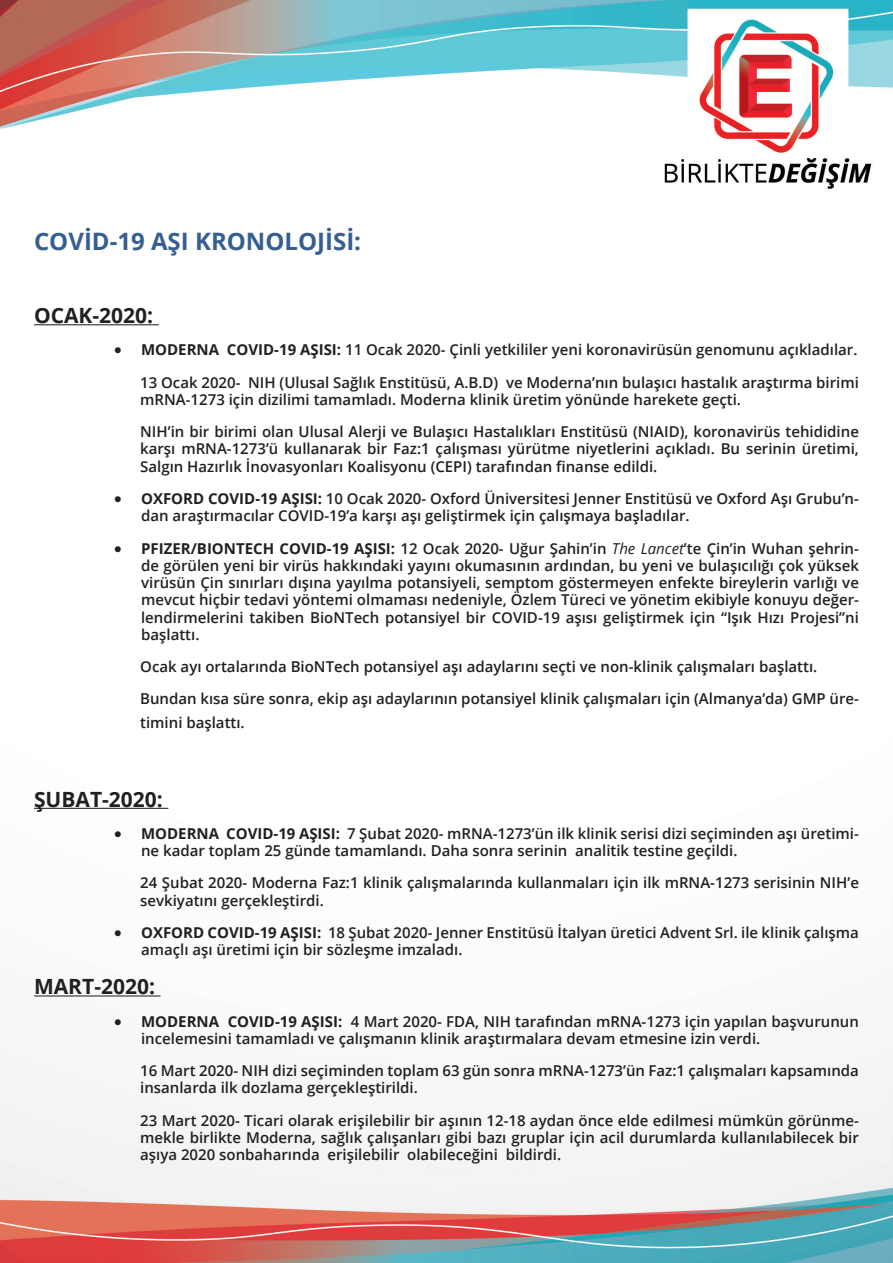
<style>
.page{position:relative;width:893px;height:1263px;background:#fff}
.page>*{position:absolute;margin:0;border:0;box-sizing:border-box;transform-origin:0 0}
.başlık{font:700 24px "Open Sans";color:#365f91}
.metin{font:700 21px "Open Sans";color:#231f20}
.t1{font:600 15px/17.2px "Open Sans";color:#231f20}
.s1{font-weight:700}
.s2{font-weight:400;font-style:italic}
</style>
<div class="page">
<img style="left:0;top:0;width:893px;height:1263px">
<hr style="left:34px;top:324px;width:125px;height:1px;background:#231f20">
<hr style="left:34px;top:808px;width:134px;height:1px;background:#231f20">
<hr style="left:34px;top:995px;width:126px;height:1px;background:#231f20">
<p class="başlık" style="left:34px;top:224px;width:329px">COVİD-19 AŞI KRONOLOJİSİ:</p>
<p class="metin" style="left:34px;top:301px;width:121px">OCAK-2020:</p>
<p class="t1" style="left:114px;top:341px;width:745px">• <span class="s1">MODERNA COVID-19 AŞISI:</span> 11 Ocak 2020- Çinli yetkililer yeni koronavirüsün genomunu açıkladılar.</p>
<p class="t1" style="left:140px;top:373px;width:720px">13 Ocak 2020- NIH (Ulusal Sağlık Enstitüsü, A.B.D) ve Moderna’nın bulaşıcı hastalık araştırma birimi mRNA-1273 için dizilimi tamamladı. Moderna klinik üretim yönünde harekete geçti.</p>
<p class="t1" style="left:140px;top:423px;width:720px;text-align:justify">NIH’in bir birimi olan Ulusal Alerji ve Bulaşıcı Hastalıkları Enstitüsü (NIAID), koronavirüs tehididine karşı mRNA-1273’ü kullanarak bir Faz:1 çalışması yürütme niyetlerini açıkladı. Bu serinin üretimi, Salgın Hazırlık İnovasyonları Koalisyonu (CEPI) tarafından finanse edildi.</p>
<p class="t1" style="left:141px;top:490px;width:719px;text-indent:-27px">• <span class="s1">OXFORD COVID-19 AŞISI:</span> 10 Ocak 2020- Oxford Üniversitesi Jenner Enstitüsü ve Oxford Aşı Grubu’n&shy;dan araştırmacılar COVID-19’a karşı aşı geliştirmek için çalışmaya başladılar.</p>
<p class="t1" style="left:141px;top:539px;width:719px;text-align:justify;text-indent:-27px">• <span class="s1">PFIZER/BIONTECH COVID-19 AŞISI:</span> 12 Ocak 2020- Uğur Şahin’in <span class="s2">The Lancet</span>’te Çin’in Wuhan şehrin&shy;de görülen yeni bir virüs hakkındaki yayını okumasının ardından, bu yeni ve bulaşıcılığı çok yüksek virüsün Çin sınırları dışına yayılma potansiyeli, semptom göstermeyen enfekte bireylerin varlığı ve mevcut hiçbir tedavi yöntemi olmaması nedeniyle, Özlem Türeci ve yönetim ekibiyle konuyu değer&shy;lendirmelerini takiben BioNTech potansiyel bir COVID-19 aşısı geliştirmek için “Işık Hızı Projesi”ni başlattı.</p>
<p class="t1" style="left:140px;top:658px;width:679px">Ocak ayı ortalarında BioNTech potansiyel aşı adaylarını seçti ve non-klinik çalışmaları başlattı.</p>
<p class="t1" style="left:140px;top:686px;width:720px;line-height:24.2px">Bundan kısa süre sonra, ekip aşı adaylarının potansiyel klinik çalışmaları için (Almanya’da) GMP üre&shy;timini başlattı.</p>
<p class="metin" style="left:34px;top:784px;width:130px">ŞUBAT-2020:</p>
<p class="t1" style="left:141px;top:825px;width:719px;text-indent:-27px">• <span class="s1">MODERNA COVID-19 AŞISI:</span> 7 Şubat 2020- mRNA-1273’ün ilk klinik serisi dizi seçiminden aşı üretimi&shy;ne kadar toplam 25 günde tamamlandı. Daha sonra serinin analitik testine geçildi.</p>
<p class="t1" style="left:140px;top:874px;width:720px">24 Şubat 2020- Moderna Faz:1 klinik çalışmalarında kullanmaları için ilk mRNA-1273 serisinin NIH’e sevkiyatını gerçekleştirdi.</p>
<p class="t1" style="left:141px;top:924px;width:719px;text-indent:-27px">• <span class="s1">OXFORD COVID-19 AŞISI:</span> 18 Şubat 2020- Jenner Enstitüsü İtalyan üretici Advent Srl. ile klinik çalışma amaçlı aşı üretimi için bir sözleşme imzaladı.</p>
<p class="metin" style="left:34px;top:972px;width:123px">MART-2020:</p>
<p class="t1" style="left:141px;top:1012px;width:719px;text-indent:-27px">• <span class="s1">MODERNA COVID-19 AŞISI:</span> 4 Mart 2020- FDA, NIH tarafından mRNA-1273 için yapılan başvurunun incelemesini tamamladı ve çalışmanın klinik araştırmalara devam etmesine izin verdi.</p>
<p class="t1" style="left:140px;top:1062px;width:720px">16 Mart 2020- NIH dizi seçiminden toplam 63 gün sonra mRNA-1273’ün Faz:1 çalışmaları kapsamında insanlarda ilk dozlama gerçekleştirildi.</p>
<p class="t1" style="left:140px;top:1111px;width:720px;text-align:justify">23 Mart 2020- Ticari olarak erişilebilir bir aşının 12-18 aydan önce elde edilmesi mümkün görünme&shy;mekle birlikte Moderna, sağlık çalışanları gibi bazı gruplar için acil durumlarda kullanılabilecek bir aşıya 2020 sonbaharında erişilebilir olabileceğini bildirdi.</p>
</div>
